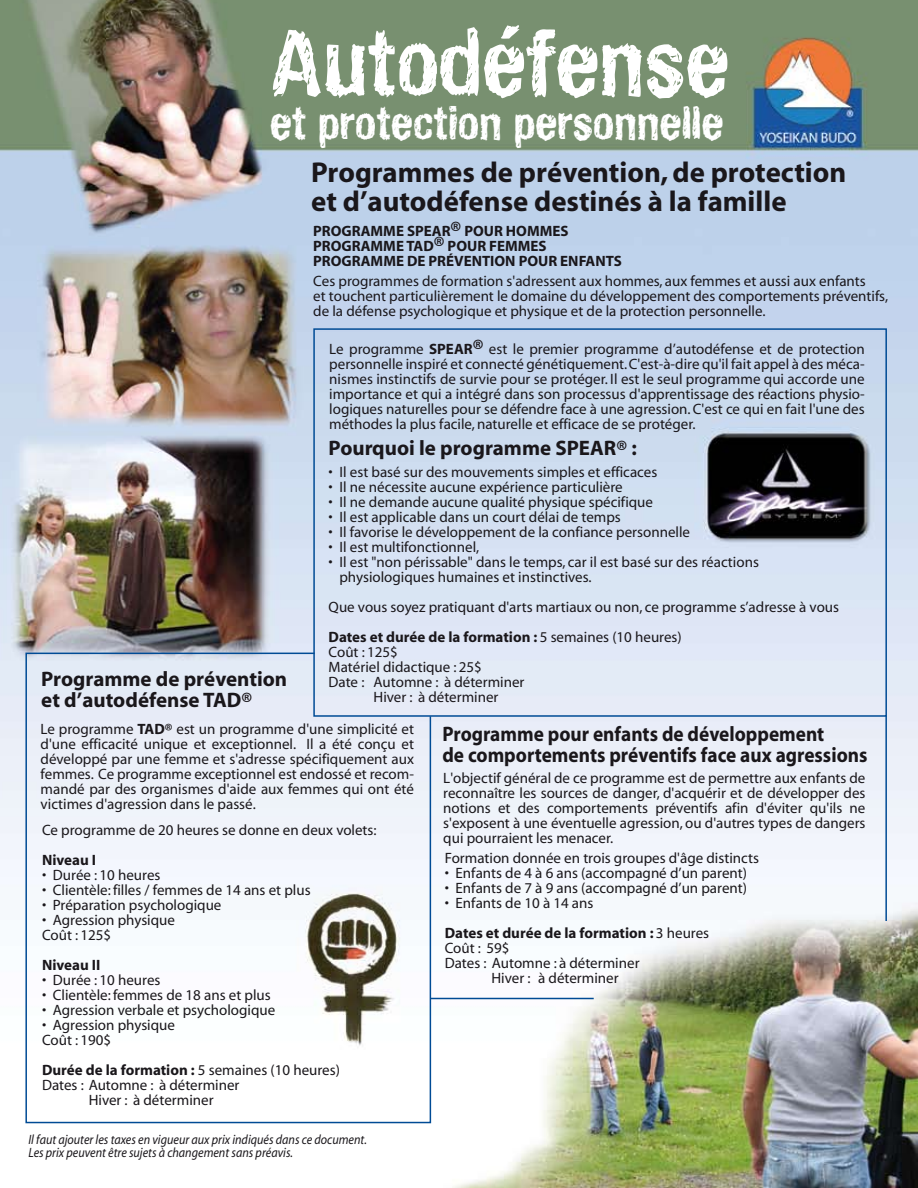
<style>
.page{position:relative;width:918px;height:1188px;background:#fff}
.page>*{position:absolute;margin:0;border:0;box-sizing:border-box;transform-origin:0 0}
.t1{font:90px "Hand Vetica";color:#fff}
.t2{font:45px "Hand Vetica";color:#fff}
.t3{font:700 28.8px/28.8px "Myriad";color:#1a171b}
.t4{font:700 21px/21px "Myriad";color:#1a171b;scale:.92 1}
.t5{font:700 21px/21px "Myriad";color:#1a171b}
.t6{font:15px/15px "Myriad";color:#1a171b}
.t7{font:700 15px/15px "Myriad";color:#1a171b}
.t8{font:italic 13.5px/13.5px "Myriad";color:#1a171b;scale:.9 1}
.s1{font-size:21px}
.s2{font-weight:700}
.s3{font-weight:700;font-size:21px}
.s4{font-weight:400}
</style>
<div class="page">
<img style="left:0;top:0;width:918px;height:1188px">
<div style="left:313px;top:328px;width:574px;height:389px;border:2px solid #004b95"></div>
<svg style="left:25px;top:652px;width:407px;height:472px"></svg>
<hr style="left:885px;top:716px;width:2px;height:205px;background:#004b95">
<hr style="left:430px;top:998px;width:164px;height:1px;background:#004b95">
<h1 class="t1" style="left:271px;top:6px;width:460px">Autodéfense</h1>
<h2 class="t2" style="left:270px;top:94px;width:455px">et protection personnelle</h2>
<h3 class="t3" style="left:311px;top:159px;width:537px">Programmes de prévention, de protection et d’autodéfense destinés à la famille</h3>
<p class="t7" style="left:313px;top:224px;width:310px">PROGRAMME SPEAR<span class="s1">®</span> POUR HOMMES<br>PROGRAMME TAD<span class="s1">®</span> POUR FEMMES<br>PROGRAMME DE PRÉVENTION POUR ENFANTS</p>
<p class="t6" style="left:313px;top:274px;width:576px">Ces programmes de formation s'adressent aux hommes, aux femmes et aussi aux enfants<br>et touchent particulièrement le domaine du développement des comportements préventifs, de la défense psychologique et physique et de la protection personnelle.</p>
<p class="t6" style="left:329px;top:342px;width:537px;text-align:justify">Le programme <span class="s2">SPEAR</span><span class="s3">®</span> est le premier programme d’autodéfense et de protection personnelle inspiré et connecté génétiquement. C'est-à-dire qu'il fait appel à des méca&shy;nismes instinctifs de survie pour se protéger. Il est le seul programme qui accorde une importance et qui a intégré dans son processus d'apprentissage des réactions physio&shy;logiques naturelles pour se défendre face à une agression. C'est ce qui en fait l'une des méthodes la plus facile, naturelle et efficace de se protéger.</p>
<h3 class="t5" style="left:41px;top:669px;width:247px">Programme de prévention et d’autodéfense TAD®</h3>
<h3 class="t5" style="left:329px;top:438px;width:310px">Pourquoi le programme SPEAR® :</h3>
<p class="t6" style="left:329px;top:465px;width:330px">• Il est basé sur des mouvements simples et efficaces</p>
<p class="t6" style="left:329px;top:480px;width:296px">• Il ne nécessite aucune expérience particulière</p>
<p class="t6" style="left:329px;top:495px;width:326px">• Il ne demande aucune qualité physique spécifique</p>
<p class="t6" style="left:329px;top:510px;width:294px">• Il est applicable dans un court délai de temps</p>
<p class="t6" style="left:329px;top:525px;width:363px">• Il favorise le développement de la confiance personnelle</p>
<p class="t6" style="left:329px;top:540px;width:152px">• Il est multifonctionnel,</p>
<p class="t6" style="left:339px;top:555px;width:421px;text-indent:-11px">• Il est "non périssable" dans le temps, car il est basé sur des réactions physiologiques humaines et instinctives.</p>
<p class="t6" style="left:329px;top:593px;width:512px;line-height:30px">Que vous soyez pratiquant d'arts martiaux ou non, ce programme s’adresse à vous<br><span class="s2">Dates et durée de la formation :</span> 5 semaines (10 heures)</p>
<p class="t6" style="left:329px;top:645px;width:71px">Coût : 125$</p>
<p class="t6" style="left:329px;top:660px;width:155px">Matériel didactique : 25$</p>
<p class="t6" style="left:329px;top:675px;width:197px">Date : Automne : à déterminer</p>
<p class="t6" style="left:374px;top:690px;width:126px">Hiver : à déterminer</p>
<p class="t6" style="left:41px;top:722px;width:375px;text-align:justify">Le programme <span class="s2">TAD®</span> est un programme d'une simplicité et d'une efficacité unique et exceptionnel. Il a été conçu et développé par une femme et s'adresse spécifiquement aux femmes. Ce programme exceptionnel est endossé et recom&shy;mandé par des organismes d'aide aux femmes qui ont été victimes d'agression dans le passé.</p>
<p class="t6" style="left:42px;top:823px;width:336px">Ce programme de 20 heures se donne en deux volets:</p>
<p class="t7" style="left:42px;top:853px;width:56px">Niveau I</p>
<p class="t6" style="left:42px;top:868px;width:120px">• Durée : 10 heures</p>
<p class="t6" style="left:42px;top:883px;width:270px">• Clientèle: filles / femmes de 14 ans et plus</p>
<p class="t6" style="left:42px;top:898px;width:181px">• Préparation psychologique</p>
<p class="t6" style="left:42px;top:913px;width:134px">• Agression physique<br>Coût : 125$</p>
<p class="t7" style="left:42px;top:958px;width:60px">Niveau II</p>
<p class="t6" style="left:42px;top:973px;width:120px">• Durée : 10 heures</p>
<p class="t6" style="left:42px;top:988px;width:230px">• Clientèle: femmes de 18 ans et plus</p>
<p class="t6" style="left:42px;top:1003px;width:235px">• Agression verbale et psychologique</p>
<p class="t6" style="left:42px;top:1018px;width:134px">• Agression physique<br>Coût : 190$</p>
<p class="t7" style="left:42px;top:1063px;width:299px">Durée de la formation : <span class="s4">5 semaines (10 heures)</span></p>
<p class="t6" style="left:42px;top:1078px;width:199px">Dates : Automne : à déterminer</p>
<p class="t6" style="left:89px;top:1093px;width:126px">Hiver : à déterminer</p>
<p class="t8" style="left:28px;top:1133px;width:378px">Il faut ajouter les taxes en vigueur aux prix indiqués dans ce document.<br>Les prix peuvent être sujets à changement sans préavis.</p>
<h3 class="t4" style="left:442px;top:724px;width:464px">Programme pour enfants de développement<br>de comportements préventifs face aux agressions</h3>
<p class="t6" style="left:443px;top:771px;width:424px;text-align:justify">L'objectif général de ce programme est de permettre aux enfants de reconnaître les sources de danger, d'acquérir et de développer des notions et des comportements préventifs afin d'éviter qu'ils ne s'exposent à une éventuelle agression, ou d'autres types de dangers qui pourraient les menacer.</p>
<p class="t6" style="left:445px;top:851px;width:316px">Formation donnée en trois groupes d'âge distincts</p>
<p class="t6" style="left:445px;top:866px;width:304px">• Enfants de 4 à 6 ans (accompagné d’un parent)</p>
<p class="t6" style="left:445px;top:881px;width:304px">• Enfants de 7 à 9 ans (accompagné d’un parent)</p>
<p class="t7" style="left:445px;top:888px;width:266px;line-height:30px"><span class="s4">• Enfants de 10 à 14 ans<br></span>Dates et durée de la formation : <span class="s4">3 heures</span></p>
<p class="t6" style="left:445px;top:941px;width:66px">Coût : 59$</p>
<p class="t6" style="left:445px;top:956px;width:196px">Dates : Automne : à déterminer</p>
<p class="t6" style="left:491px;top:971px;width:129px">Hiver : à déterminer</p>
</div>
